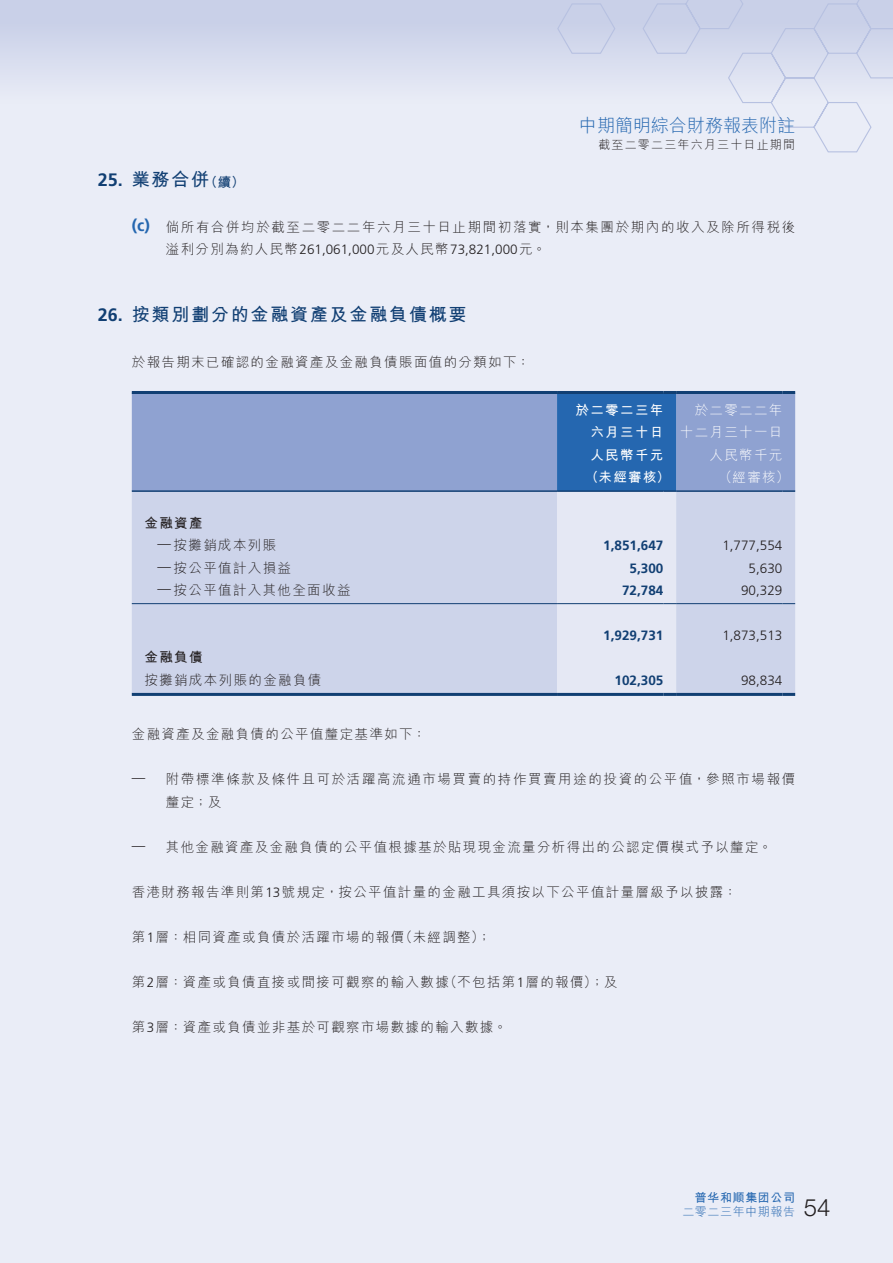
<style>
.page{position:relative;width:893px;height:1263px;background:#eaedf7}
.page>*{position:absolute;margin:0;border:0;box-sizing:border-box;transform-origin:0 0}
.t1{font:300 24px "Helvetica Neue LT Std";color:#231f20}
.t2{font:700 18px "M Hei HK";letter-spacing:.1em;color:#113f73}
.t3{font:300 18px "M Hei HK";color:#2567b0}
.t4{font:700 18px "Frutiger LT Std";color:#113f73}
.t5{font:700 16.5px "Frutiger LT Std";color:#2567b0}
.t6{font:300 13.5px "M Hei HK";letter-spacing:.1em;color:#231f20}
.t7{font:300 13.5px "M Hei HK";letter-spacing:.12em;color:#231f20}
.t8{font:300 13.5px "Frutiger LT Std";color:#231f20}
.t9{font:700 13.5px "Frutiger LT Std";color:#113f73}
.t10{font:300 13.5px/22.5px "M Hei HK";letter-spacing:.1em;color:#fff;text-align:right}
.t11{font:700 13.5px/22.5px "M Hei HK";letter-spacing:.1em;color:#fff;text-align:right}
.t12{font:700 13.5px "M Hei HK";letter-spacing:.1em;color:#231f20}
.t13{font:700 13.5px "M Hei HK";color:#113f73}
.t14{font:300 12px "M Hei HK";letter-spacing:.1em;color:#231f20}
.t15{font:300 12px "M Hei HK";letter-spacing:.05em;color:#2567b0}
.t16{font:700 12px "M Hei HKS";letter-spacing:.05em;color:#2567b0}
.s1{font-family:"M Hei HK"}
.s2{font-family:"Frutiger LT Std"}
</style>
<div class="page">
<div style="left:0;top:0;width:893px;height:104px;background:linear-gradient(to bottom,#c3cbe5,#e8ebf6)"></div>
<svg style="left:556px;top:0;width:337px;height:153px"></svg>
<div style="left:132px;top:394px;width:663px;height:96px;background:#8fa2d1"></div>
<div style="left:132px;top:492px;width:663px;height:201px;background:#cdd4ea"></div>
<hr style="left:132px;top:490px;width:425px;height:2px;background:#113f73">
<hr style="left:676px;top:490px;width:106px;height:2px;background:#113f73">
<svg style="left:782px;top:490px;width:13px;height:2px"></svg>
<hr style="left:132px;top:391px;width:425px;height:3px;background:#113f73">
<hr style="left:676px;top:391px;width:106px;height:3px;background:#113f73">
<svg style="left:782px;top:391px;width:13px;height:3px"></svg>
<hr style="left:132px;top:693px;width:425px;height:3px;background:#113f73">
<hr style="left:676px;top:693px;width:106px;height:3px;background:#113f73">
<svg style="left:782px;top:693px;width:13px;height:3px"></svg>
<hr style="left:132px;top:603px;width:425px;height:1px;background:#113f73">
<svg style="left:557px;top:391px;width:119px;height:305px"></svg>
<hr style="left:676px;top:603px;width:106px;height:1px;background:#113f73">
<svg style="left:782px;top:603px;width:13px;height:1px"></svg>
<h2 class="t4" style="left:98px;top:169px;width:27px">25.</h2>
<h2 class="t2" style="left:132px;top:166px;width:79px">業務合併</h2>
<p class="t13" style="left:204px;top:172px;width:42px">（續(</p>
<h2 class="t3" style="left:579px;top:116px;width:217px">中期簡明綜合財務報表附註</h2>
<p class="t14" style="left:598px;top:139px;width:198px">截至二零二三年六月三十日止期間</p>
<p class="t5" style="left:132px;top:216px;width:20px">)c(</p>
<p class="t7" style="left:166px;top:220px;width:631px">倘所有合併均於截至二零二二年六月三十日止期間初落實，則本集團於期內的收入及除所得稅後</p>
<p class="t8" style="left:166px;top:242px;width:382px"><span class="s1">溢利分別為約人民幣</span>261,061,000<span class="s1">元及人民幣</span>73,821,000<span class="s1">元。</span></p>
<h2 class="t4" style="left:98px;top:304px;width:27px">26.</h2>
<h2 class="t2" style="left:132px;top:301px;width:336px">按類別劃分的金融資產及金融負債概要</h2>
<p class="t6" style="left:132px;top:355px;width:400px">於報告期末已確認的金融資產及金融負債賬面值的分類如下：</p>
<p class="t12" style="left:145px;top:513px;width:60px">金融資產</p>
<p class="t6" style="left:174px;top:538px;width:104px">按攤銷成本列賬</p>
<p class="t8" style="left:157px;top:536px;width:15px">—</p>
<p class="t6" style="left:174px;top:561px;width:119px">按公平值計入損益</p>
<p class="t8" style="left:157px;top:558px;width:15px">—</p>
<p class="t6" style="left:174px;top:583px;width:178px">按公平值計入其他全面收益</p>
<p class="t8" style="left:157px;top:581px;width:15px">—</p>
<p class="t12" style="left:145px;top:647px;width:60px">金融負債</p>
<p class="t6" style="left:145px;top:673px;width:178px">按攤銷成本列賬的金融負債</p>
<p class="t11" style="left:576px;top:397px;width:89px">於二零二三年六月三十日</p>
<p class="t10" style="left:680px;top:398px;width:104px">於二零二二年十二月三十一日人民幣千元</p>
<p class="t11" style="left:590px;top:442px;width:74px">人民幣千元</p>
<p class="t11" style="left:585px;top:465px;width:87px">（未經審核）</p>
<p class="t10" style="left:719px;top:466px;width:72px">（經審核(</p>
<p class="t9" style="left:603px;top:537px;width:62px">1,851,647</p>
<p class="t8" style="left:722px;top:538px;width:62px">1,777,554</p>
<p class="t9" style="left:630px;top:560px;width:35px">5,300</p>
<p class="t8" style="left:749px;top:560px;width:35px">5,630</p>
<p class="t9" style="left:622px;top:583px;width:43px">72,784</p>
<p class="t8" style="left:741px;top:583px;width:43px">90,329</p>
<p class="t9" style="left:603px;top:627px;width:62px">1,929,731</p>
<p class="t8" style="left:722px;top:627px;width:62px">1,873,513</p>
<p class="t9" style="left:615px;top:672px;width:50px">102,305</p>
<p class="t8" style="left:741px;top:672px;width:43px">98,834</p>
<p class="t6" style="left:132px;top:727px;width:296px">金融資產及金融負債的公平值釐定基準如下：</p>
<p class="t7" style="left:166px;top:772px;width:631px">附帶標準條款及條件且可於活躍高流通市場買賣的持作買賣用途的投資的公平值，參照市場報價</p>
<p class="t8" style="left:132px;top:770px;width:15px">—</p>
<p class="t6" style="left:166px;top:795px;width:57px">釐定；及</p>
<p class="t6" style="left:166px;top:840px;width:608px">其他金融資產及金融負債的公平值根據基於貼現現金流量分析得出的公認定價模式予以釐定。</p>
<p class="t8" style="left:132px;top:837px;width:15px">—</p>
<p class="t6" style="left:132px;top:885px;width:606px">香港財務報告準則第<span class="s2">13</span>號規定，按公平值計量的金融工具須按以下公平值計量層級予以披露：</p>
<p class="t6" style="left:399px;top:930px;width:93px">（未經調整 ;(</p>
<p class="t6" style="left:132px;top:930px;width:274px">第<span class="s2">1</span>層：相同資產或負債於活躍市場的報價</p>
<p class="t6" style="left:444px;top:975px;width:175px">（不包括第<span class="s2">1</span>層的報價）；及</p>
<p class="t6" style="left:132px;top:975px;width:318px">第<span class="s2">2</span>層：資產或負債直接或間接可觀察的輸入數據</p>
<p class="t6" style="left:132px;top:1020px;width:377px">第<span class="s2">3</span>層：資產或負債並非基於可觀察市場數據的輸入數據。</p>
<p class="t16" style="left:695px;top:1189px;width:102px">普華和順集團公司</p>
<p class="t15" style="left:682px;top:1206px;width:114px">二零二三年中期報告</p>
<h1 class="t1" style="left:804px;top:1193px;width:28px">54</h1>
</div>
